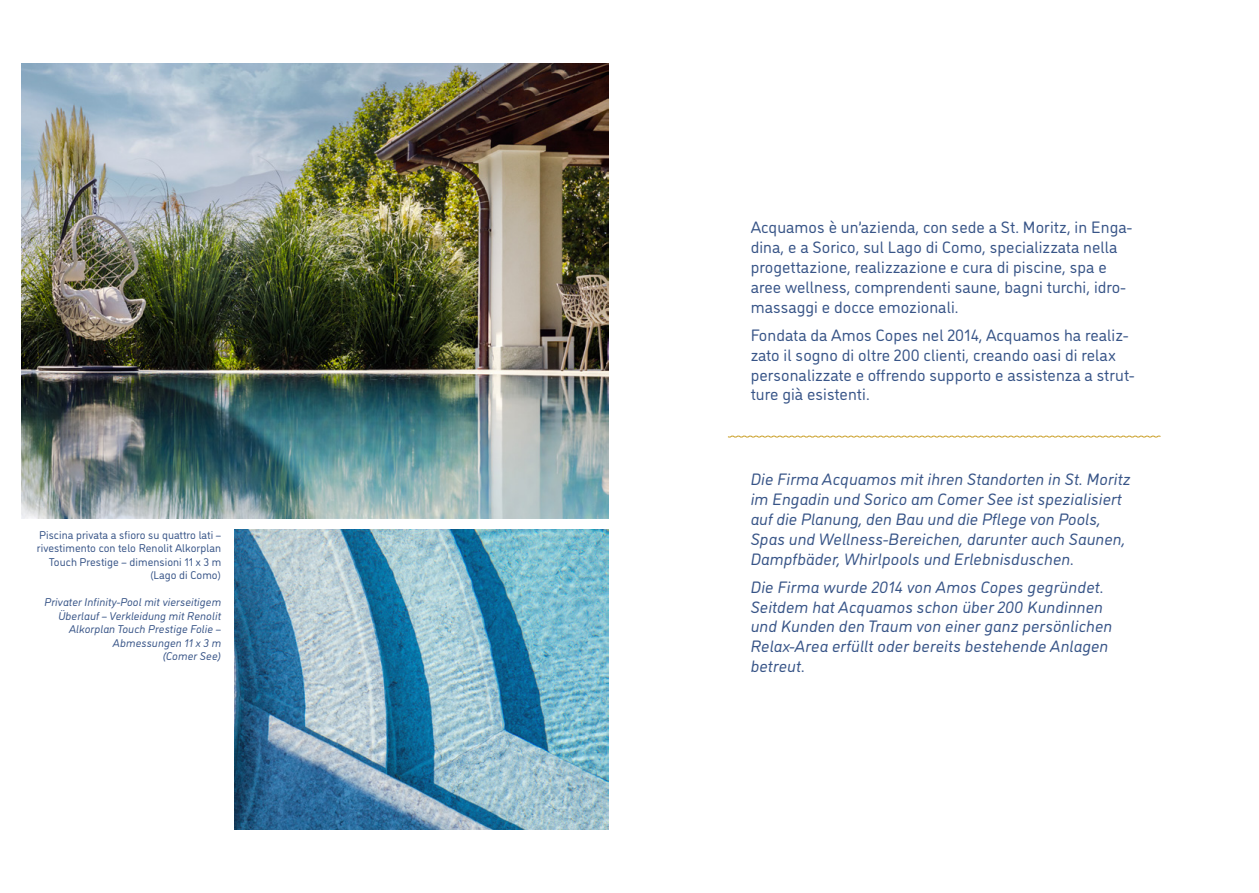
<style>
.page{position:relative;width:1259px;height:893px;background:#fff}
.page>*{position:absolute;margin:0;border:0;box-sizing:border-box;transform-origin:0 0}
.t1{font:italic 16.5px/19.8px "DI Nosaur";letter-spacing:.005em;color:#375487}
.t2{font:16.5px/19.8px "DI Nosaur";letter-spacing:.005em;color:#375487}
.t3{font:italic 11.25px/13.5px "DI Nosaur";letter-spacing:.005em;color:#375487;text-align:right}
.t4{font:11.25px/13.5px "DI Nosaur";letter-spacing:.005em;color:#375487;text-align:right}
.s1{font-style:italic}
</style>
<div class="page">
<img style="left:21px;top:64px;width:587px;height:454px">
<img style="left:234px;top:530px;width:374px;height:299px">
<svg style="left:727px;top:435px;width:434px;height:3px"></svg>
<p class="t4" style="left:37px;top:527px;width:186px">Piscina privata a sfioro su quattro lati <span class="s1">– </span>rivestimento con telo Renolit Alkorplan<br>Touch Prestige <span class="s1">–</span> dimensioni 11 x 3 m (Lago di Como)</p>
<p class="t3" style="left:44px;top:595px;width:178px">Privater Infinity-Pool mit vierseitigem<br>Überlauf – Verkleidung mit Renolit<br>Alkorplan Touch Prestige Folie –<br>Abmessungen 11 x 3 m<br>(Comer See)</p>
<p class="t2" style="left:750px;top:217px;width:383px">Acquamos è un’azienda, con sede a St. Moritz, in Enga&shy;dina, e a Sorico, sul Lago di Como, specializzata nella progettazione, realizzazione e cura di piscine, spa e aree wellness, comprendenti saune, bagni turchi, idro&shy;massaggi e docce emozionali.</p>
<p class="t2" style="left:750px;top:324px;width:385px">Fondata da Amos Copes nel 2014, Acquamos ha realiz&shy;zato il sogno di oltre 200 clienti, creando oasi di relax personalizzate e offrendo supporto e assistenza a strut&shy;ture già esistenti.</p>
<p class="t1" style="left:750px;top:469px;width:381px">Die Firma Acquamos mit ihren Standorten in St. Moritz im Engadin und Sorico am Comer See ist spezialisiert auf die Planung, den Bau und die Pflege von Pools, Spas und Wellness-Bereichen, darunter auch Saunen, Dampfbäder, Whirlpools und Erlebnisduschen.</p>
<p class="t1" style="left:750px;top:576px;width:363px">Die Firma wurde 2014 von Amos Copes gegründet.<br>Seitdem hat Acquamos schon über 200 Kundinnen und Kunden den Traum von einer ganz persönlichen Relax-Area erfüllt oder bereits bestehende Anlagen betreut.</p>
</div>
